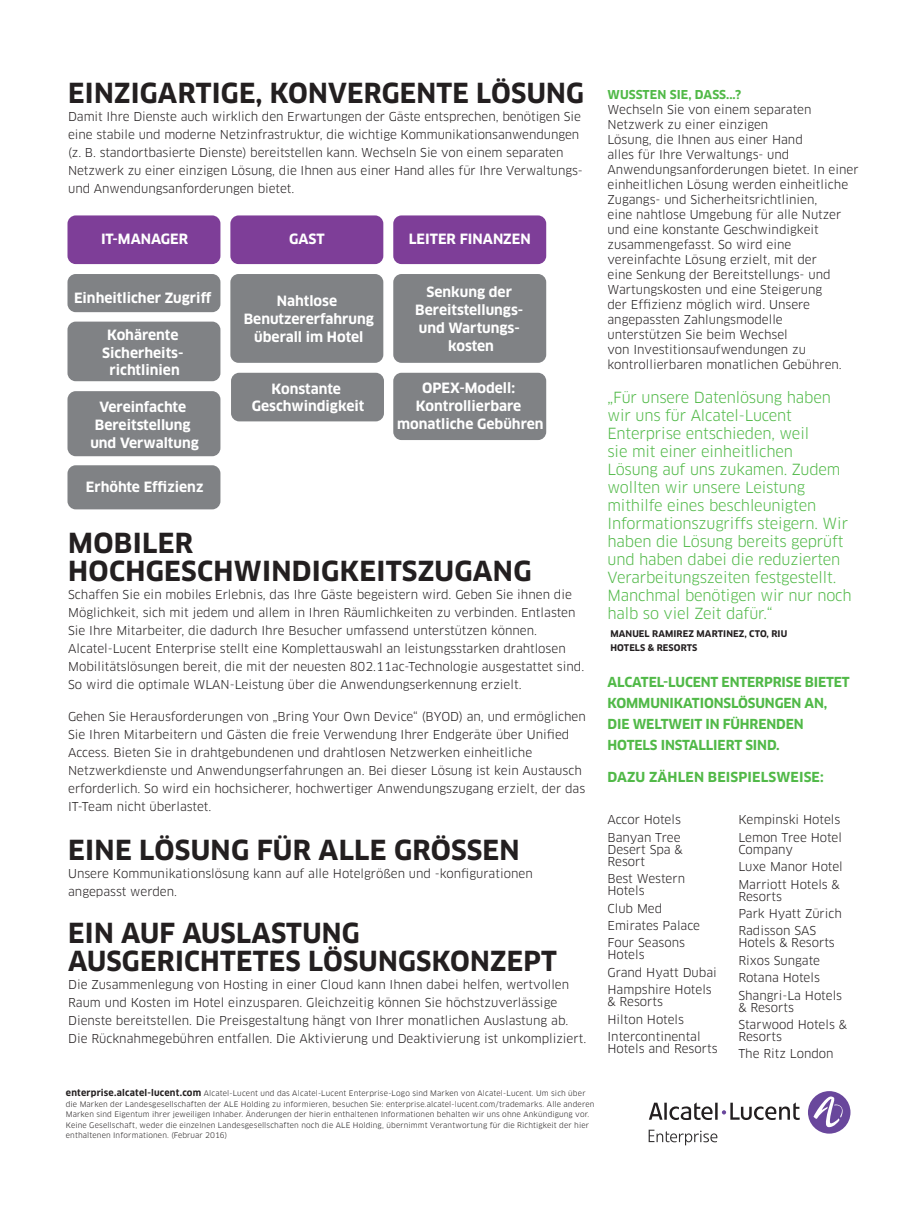
<style>
.page{position:relative;width:918px;height:1215px;background:#fff}
.page>*{position:absolute;margin:0;border:0;box-sizing:border-box;transform-origin:0 0}
.Body_Header{font:700 27px/28.5px "Clan OT";letter-spacing:.01em;color:#231f20}
.Sidebar{font:15px/18px "Clan OT";letter-spacing:-.01em;color:#51b948}
.t1{font:700 13.8px/17.9px "Clan OT";color:#fff;text-align:center}
.Body{font:700 13.5px/21px "Clan OT";letter-spacing:-.01em;color:#51b948}
.Body-2{font:700 13.5px "Clan OT";letter-spacing:.01em;color:#51b948}
.Body_Header-2{font:12px/18px "Clan OT";color:#231f20}
.Body-3{font:12px/15px "Clan OT";color:#231f20}
.Body-4{font:700 12px "Clan OT";letter-spacing:.01em;color:#51b948}
.t2{font:700 9px/13.5px "Clan OT";letter-spacing:.01em;color:#231f20}
.Legal_information{font:7.5px/10.5px "Clan OT";letter-spacing:.015em;color:#231f20}
.s1{font-weight:700;font-size:9px}
</style>
<div class="page">
<div style="left:808px;top:1091px;width:42px;height:43px;background:#69479c;border-radius:50%"></div>
<svg style="left:813px;top:1096px;width:32px;height:32px"></svg>
<svg style="left:649px;top:1102px;width:151px;height:18px"></svg>
<svg style="left:649px;top:1130px;width:68px;height:15px"></svg>
<div style="left:393px;top:373px;width:153px;height:67px;background:#808285;border-radius:8px"></div>
<div style="left:68px;top:215px;width:152px;height:49px;background:#7e3e98;border-radius:8px"></div>
<div style="left:68px;top:274px;width:152px;height:38px;background:#808285;border-radius:8px"></div>
<div style="left:68px;top:465px;width:152px;height:44px;background:#808285;border-radius:8px"></div>
<div style="left:231px;top:373px;width:153px;height:48px;background:#808285;border-radius:8px"></div>
<div style="left:68px;top:322px;width:152px;height:59px;background:#808285;border-radius:8px"></div>
<div style="left:68px;top:391px;width:152px;height:65px;background:#808285;border-radius:8px"></div>
<div style="left:230px;top:215px;width:153px;height:49px;background:#7e3e98;border-radius:8px"></div>
<div style="left:230px;top:274px;width:153px;height:89px;background:#808285;border-radius:8px"></div>
<div style="left:393px;top:274px;width:153px;height:89px;background:#808285;border-radius:8px"></div>
<div style="left:393px;top:215px;width:153px;height:49px;background:#7e3e98;border-radius:8px"></div>
<p class="Body_Header" style="left:68px;top:79px;width:517px">EINZIGARTIGE, KONVERGENTE LÖSUNG</p>
<p class="Body_Header-2" style="left:68px;top:107px;width:516px">Damit Ihre Dienste auch wirklich den Erwartungen der Gäste entsprechen, benötigen Sie eine stabile und moderne Netzinfrastruktur, die wichtige Kommunikationsanwendungen (z. B. standortbasierte Dienste) bereitstellen kann. Wechseln Sie von einem separaten Netzwerk zu einer einzigen Lösung, die Ihnen aus einer Hand alles für Ihre Verwaltungs&shy;und Anwendungsanforderungen bietet.</p>
<p class="t1" style="left:101px;top:230px;width:89px">IT-MANAGER</p>
<p class="t1" style="left:74px;top:289px;width:139px">Einheitlicher Zugriff</p>
<p class="t1" style="left:102px;top:326px;width:83px">Kohärente<br>Sicherheits&shy;richtlinien</p>
<p class="t1" style="left:90px;top:398px;width:110px">Vereinfachte<br>Bereitstellung und Verwaltung</p>
<p class="t1" style="left:86px;top:478px;width:119px">Erhöhte Effizienz</p>
<p class="t1" style="left:289px;top:230px;width:37px">GAST</p>
<p class="t1" style="left:409px;top:230px;width:124px">LEITER FINANZEN</p>
<p class="t1" style="left:244px;top:292px;width:132px">Nahtlose<br>Benutzererfahrung überall im Hotel</p>
<p class="t1" style="left:415px;top:283px;width:110px">Senkung der<br>Bereitstellungs&shy;und Wartungs&shy;kosten</p>
<p class="t1" style="left:252px;top:380px;width:114px">Konstante<br>Geschwindigkeit</p>
<p class="t1" style="left:397px;top:380px;width:148px">OPEX-Modell:<br>Kontrollierbare monatliche Gebühren</p>
<p class="Body_Header" style="left:68px;top:529px;width:465px">MOBILER<br>HOCHGESCHWINDIGKEITSZUGANG</p>
<p class="Body_Header-2" style="left:68px;top:586px;width:518px">Schaffen Sie ein mobiles Erlebnis, das Ihre Gäste begeistern wird. Geben Sie ihnen die Möglichkeit, sich mit jedem und allem in Ihren Räumlichkeiten zu verbinden. Entlasten Sie Ihre Mitarbeiter, die dadurch Ihre Besucher umfassend unterstützen können.<br>Alcatel-Lucent Enterprise stellt eine Komplettauswahl an leistungsstarken drahtlosen Mobilitätslösungen bereit, die mit der neuesten 802.11ac-Technologie ausgestattet sind.<br>So wird die optimale WLAN-Leistung über die Anwendungserkennung erzielt.</p>
<p class="Body_Header-2" style="left:68px;top:707px;width:519px">Gehen Sie Herausforderungen von „Bring Your Own Device“ (BYOD) an, und ermöglichen Sie Ihren Mitarbeitern und Gästen die freie Verwendung Ihrer Endgeräte über Unified Access. Bieten Sie in drahtgebundenen und drahtlosen Netzwerken einheitliche Netzwerkdienste und Anwendungserfahrungen an. Bei dieser Lösung ist kein Austausch erforderlich. So wird ein hochsicherer, hochwertiger Anwendungszugang erzielt, der das IT-Team nicht überlastet.</p>
<p class="Body_Header" style="left:68px;top:836px;width:453px">EINE LÖSUNG FÜR ALLE GRÖSSEN</p>
<p class="Body_Header-2" style="left:68px;top:865px;width:466px">Unsere Kommunikationslösung kann auf alle Hotelgrößen und -konfigurationen angepasst werden.</p>
<p class="Body_Header" style="left:68px;top:919px;width:490px">EIN AUF AUSLASTUNG<br>AUSGERICHTETES LÖSUNGSKONZEPT</p>
<p class="Body_Header-2" style="left:68px;top:976px;width:520px">Die Zusammenlegung von Hosting in einer Cloud kann Ihnen dabei helfen, wertvollen Raum und Kosten im Hotel einzusparen. Gleichzeitig können Sie höchstzuverlässige Dienste bereitstellen. Die Preisgestaltung hängt von Ihrer monatlichen Auslastung ab.<br>Die Rücknahmegebühren entfallen. Die Aktivierung und Deaktivierung ist unkompliziert.</p>
<p class="Legal_information" style="left:66px;top:1088px;width:530px"><span class="s1">enterprise.alcatel-lucent.com</span> Alcatel-Lucent und das Alcatel-Lucent Enterprise-Logo sind Marken von Alcatel-Lucent. Um sich über die Marken der Landesgesellschaften der ALE Holding zu informieren, besuchen Sie: enterprise.alcatel-lucent.com/trademarks. Alle anderen Marken sind Eigentum ihrer jeweiligen Inhaber. Änderungen der hierin enthaltenen Informationen behalten wir uns ohne Ankündigung vor.<br>Keine Gesellschaft, weder die einzelnen Landesgesellschaften noch die ALE Holding, übernimmt Verantwortung für die Richtigkeit der hier enthaltenen Informationen. (Februar 2016)</p>
<p class="Body-4" style="left:608px;top:88px;width:135px">WUSSTEN SIE, DASS...?</p>
<p class="Body-3" style="left:608px;top:102px;width:253px">Wechseln Sie von einem separaten Netzwerk zu einer einzigen<br>Lösung, die Ihnen aus einer Hand<br>alles für Ihre Verwaltungs- und Anwendungsanforderungen bietet. In einer einheitlichen Lösung werden einheitliche Zugangs- und Sicherheitsrichtlinien,<br>eine nahtlose Umgebung für alle Nutzer und eine konstante Geschwindigkeit zusammengefasst. So wird eine vereinfachte Lösung erzielt, mit der<br>eine Senkung der Bereitstellungs- und Wartungskosten und eine Steigerung<br>der Effizienz möglich wird. Unsere angepassten Zahlungsmodelle unterstützen Sie beim Wechsel<br>von Investitionsaufwendungen zu kontrollierbaren monatlichen Gebühren.</p>
<p class="Sidebar" style="left:608px;top:389px;width:246px">„Für unsere Datenlösung haben wir uns für Alcatel-Lucent<br>Enterprise entschieden, weil<br>sie mit einer einheitlichen<br>Lösung auf uns zukamen. Zudem wollten wir unsere Leistung mithilfe eines beschleunigten<br>Informationszugriffs steigern. Wir haben die Lösung bereits geprüft und haben dabei die reduzierten<br>Verarbeitungszeiten festgestellt.<br>Manchmal benötigen wir nur noch halb so viel Zeit dafür.“</p>
<p class="t2" style="left:610px;top:627px;width:178px">MANUEL RAMIREZ MARTINEZ, CTO, RIU<br>HOTELS &amp; RESORTS</p>
<p class="Body" style="left:608px;top:672px;width:244px">ALCATEL-LUCENT ENTERPRISE BIETET<br>KOMMUNIKATIONSLÖSUNGEN AN,<br>DIE WELTWEIT IN FÜHRENDEN<br>HOTELS INSTALLIERT SIND.</p>
<p class="Body-2" style="left:608px;top:769px;width:218px">DAZU ZÄHLEN BEISPIELSWEISE:</p>
<p class="Body-3" style="left:608px;top:812px;width:75px">Accor Hotels</p>
<p class="Body-3" style="left:608px;top:831px;width:77px;line-height:12px">Banyan Tree<br>Desert Spa &amp;<br>Resort</p>
<p class="Body-3" style="left:608px;top:873px;width:79px;line-height:12px">Best Western<br>Hotels</p>
<p class="Body-3" style="left:608px;top:901px;width:56px">Club Med</p>
<p class="Body-3" style="left:608px;top:918px;width:94px">Emirates Palace</p>
<p class="Body-3" style="left:608px;top:937px;width:79px;line-height:12px">Four Seasons<br>Hotels</p>
<p class="Body-3" style="left:608px;top:965px;width:111px">Grand Hyatt Dubai</p>
<p class="Body-3" style="left:608px;top:984px;width:106px;line-height:12px">Hampshire Hotels &amp; Resorts</p>
<p class="Body-3" style="left:608px;top:1012px;width:78px">Hilton Hotels</p>
<p class="Body-3" style="left:608px;top:1030px;width:112px;line-height:12px">Intercontinental<br>Hotels and Resorts</p>
<p class="Body-3" style="left:738px;top:812px;width:103px">Kempinski Hotels</p>
<p class="Body-3" style="left:738px;top:831px;width:105px;line-height:12px">Lemon Tree Hotel<br>Company</p>
<p class="Body-3" style="left:738px;top:859px;width:106px">Luxe Manor Hotel</p>
<p class="Body-3" style="left:738px;top:878px;width:103px;line-height:12px">Marriott Hotels &amp;<br>Resorts</p>
<p class="Body-3" style="left:738px;top:906px;width:105px">Park Hyatt Zürich</p>
<p class="Body-3" style="left:738px;top:925px;width:98px;line-height:12px">Radisson SAS<br>Hotels &amp; Resorts</p>
<p class="Body-3" style="left:738px;top:953px;width:83px">Rixos Sungate</p>
<p class="Body-3" style="left:738px;top:970px;width:83px">Rotana Hotels</p>
<p class="Body-3" style="left:738px;top:989px;width:105px;line-height:12px">Shangri-La Hotels &amp; Resorts</p>
<p class="Body-3" style="left:738px;top:1018px;width:110px;line-height:12px">Starwood Hotels &amp;<br>Resorts</p>
<p class="Body-3" style="left:738px;top:1046px;width:97px">The Ritz London</p>
</div>
